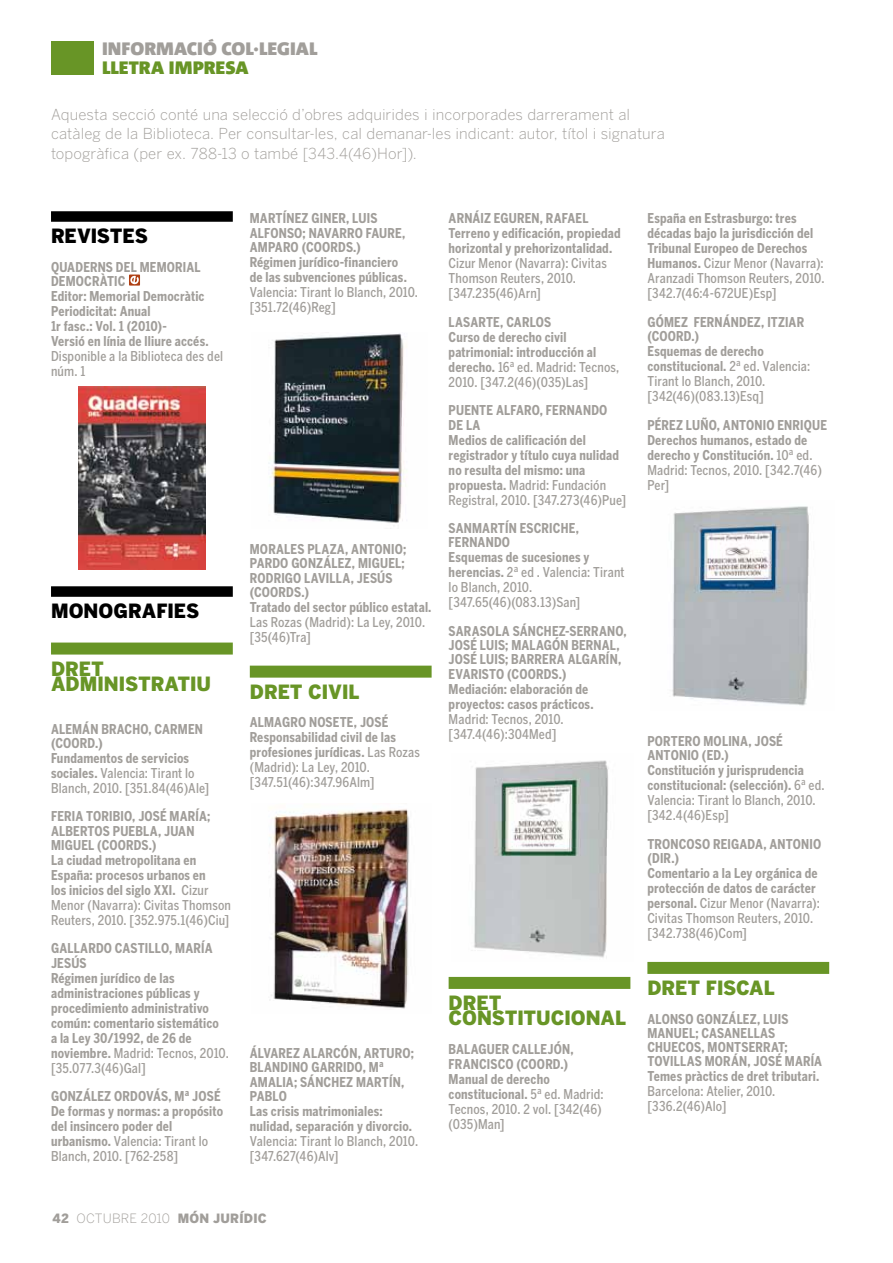
<style>
.page{position:relative;width:893px;height:1263px;background:#fff}
.page>*{position:absolute;margin:0;border:0;box-sizing:border-box;transform-origin:0 0}
.t1{font:900 19.5px/15px "Benton Gothic";color:#689526}
.t2{font:900 19.5px "Benton Gothic";color:#000}
.t3{font:900 18px "Corpid";letter-spacing:.005em;color:#a19e9a}
.t4{font:900 18px "Corpid";color:#689526}
.t5{font:300 15px/19.5px "Benton Gothic";letter-spacing:.005em;color:#a19e9a}
.t6{font:700 condensed 13.5px/14.9px "Benton Gothic";letter-spacing:.01em;color:#a19e9a}
.t7{font:500 condensed 13.5px/15px "Benton Gothic";letter-spacing:.005em;color:#a19e9a}
.t8{font:900 12.75px "Benton Gothic";letter-spacing:.02em;color:#a19e9a}
.s1{font-weight:500}
.s2{font-weight:300}
</style>
<div class="page">
<div style="left:647px;top:962px;width:182px;height:12px;background:#689526"></div>
<div style="left:250px;top:666px;width:182px;height:12px;background:#689526"></div>
<div style="left:51px;top:41px;width:43px;height:33px;background:#689526"></div>
<div style="left:51px;top:211px;width:182px;height:11px;background:#000"></div>
<div style="left:51px;top:586px;width:182px;height:11px;background:#000"></div>
<div style="left:51px;top:642px;width:182px;height:12px;background:#689526"></div>
<img style="left:78px;top:387px;width:128px;height:182px">
<div style="left:449px;top:977px;width:181px;height:12px;background:#689526"></div>
<img style="left:268px;top:333px;width:139px;height:193px">
<img style="left:271px;top:809px;width:139px;height:200px">
<img style="left:474px;top:760px;width:135px;height:198px">
<img style="left:672px;top:506px;width:137px;height:200px">
<svg style="left:129px;top:275px;width:11px;height:11px"></svg>
<svg style="left:130px;top:276px;width:9px;height:8px"></svg>
<h2 class="t3" style="left:102px;top:37px;width:217px">INFORMACIÓ COL·LEGIAL</h2>
<h2 class="t4" style="left:102px;top:56px;width:148px">LLETRA IMPRESA</h2>
<p class="t5" style="left:51px;top:105px;width:615px">Aquesta secció conté una selecció d’obres adquirides i incorporades darrerament al catàleg de la Biblioteca. Per consultar-les, cal demanar-les indicant: autor, títol i signatura topogràfica (per ex. 788-13 o també [343.4(46)Hor]).</p>
<h1 class="t2" style="left:51px;top:224px;width:98px">REVISTES</h1>
<p class="t6" style="left:51px;top:259px;width:159px">QUADERNS DEL MEMORIAL<br>DEMOCRÀTIC<br>Editor: Memorial Democràtic<br>Periodicitat: Anual<br>1r fasc.: Vol. 1 (2010)-<br>Versió en línia de lliure accés.</p>
<p class="t7" style="left:51px;top:348px;width:174px">Disponible a la Biblioteca des del núm. 1</p>
<h1 class="t2" style="left:51px;top:599px;width:150px">MONOGRAFIES</h1>
<h1 class="t1" style="left:51px;top:661px;width:162px">DRET<br>ADMINISTRATIU</h1>
<p class="t6" style="left:51px;top:721px;width:160px">ALEMÁN BRACHO, CARMEN (COORD.)<br>Fundamentos de servicios sociales. <span class="s1">Valencia: Tirant lo<br>Blanch, 2010. [351.84(46)Ale]</span></p>
<p class="t6" style="left:51px;top:809px;width:182px">FERIA TORIBIO, JOSÉ MARÍA;<br>ALBERTOS PUEBLA, JUAN<br>MIGUEL (COORDS.)<br>La ciudad metropolitana en<br>España: procesos urbanos en<br>los inicios del siglo XXI. <span class="s1">Cizur<br>Menor (Navarra): Civitas Thomson<br>Reuters, 2010. [352.975.1(46)Ciu]</span></p>
<p class="t6" style="left:51px;top:941px;width:179px">GALLARDO CASTILLO, MARÍA<br>JESÚS<br>Régimen jurídico de las administraciones públicas y procedimiento administrativo común: comentario sistemático<br>a la Ley 30/1992, de 26 de noviembre. <span class="s1">Madrid: Tecnos, 2010. [35.077.3(46)Gal]</span></p>
<p class="t6" style="left:51px;top:1088px;width:174px">GONZÁLEZ ORDOVÁS, Mª JOSÉ<br>De formas y normas: a propósito del insincero poder del urbanismo. <span class="s1">Valencia: Tirant lo<br>Blanch, 2010. [762-258]</span></p>
<p class="t6" style="left:250px;top:211px;width:159px">MARTÍNEZ GINER, LUIS<br>ALFONSO; NAVARRO FAURE,<br>AMPARO (COORDS.)<br>Régimen jurídico-financiero de las subvenciones públicas.</p>
<p class="t7" style="left:250px;top:284px;width:170px">Valencia: Tirant lo Blanch, 2010. [351.72(46)Reg]</p>
<p class="t6" style="left:250px;top:542px;width:183px;line-height:14.4px">MORALES PLAZA, ANTONIO;<br>PARDO GONZÁLEZ, MIGUEL;<br>RODRIGO LAVILLA, JESÚS (COORDS.)<br>Tratado del sector público estatal.</p>
<p class="t7" style="left:250px;top:614px;width:177px">Las Rozas (Madrid): La Ley, 2010. [35(46)Tra]</p>
<h1 class="t1" style="left:250px;top:684px;width:111px">DRET CIVIL</h1>
<p class="t6" style="left:250px;top:715px;width:172px">ALMAGRO NOSETE, JOSÉ<br>Responsabilidad civil de las profesiones jurídicas. <span class="s1">Las Rozas (Madrid): La Ley, 2010. [347.51(46):347.96Alm]</span></p>
<p class="t6" style="left:449px;top:211px;width:174px">ARNÁIZ EGUREN, RAFAEL<br>Terreno y edificación, propiedad horizontal y prehorizontalidad.</p>
<p class="t7" style="left:449px;top:256px;width:160px">Cizur Menor (Navarra): Civitas<br>Thomson Reuters, 2010. [347.235(46)Arn]</p>
<p class="t6" style="left:449px;top:314px;width:172px">LASARTE, CARLOS<br>Curso de derecho civil patrimonial: introducción al derecho. <span class="s1">16ª ed. Madrid: Tecnos,<br>2010. [347.2(46)(035)Las]</span></p>
<p class="t6" style="left:449px;top:403px;width:179px">PUENTE ALFARO, FERNANDO<br>DE LA<br>Medios de calificación del registrador y título cuya nulidad no resulta del mismo: una propuesta. <span class="s1">Madrid: Fundación<br>Registral, 2010. [347.273(46)Pue]</span></p>
<p class="t6" style="left:449px;top:520px;width:178px">SANMARTÍN ESCRICHE,<br>FERNANDO<br>Esquemas de sucesiones y herencias. <span class="s1">2ª ed . Valencia: Tirant lo Blanch, 2010. [347.65(46)(083.13)San]</span></p>
<p class="t6" style="left:449px;top:623px;width:180px">SARASOLA SÁNCHEZ-SERRANO,<br>JOSÉ LUIS; MALAGÓN BERNAL,<br>JOSÉ LUIS; BARRERA ALGARÍN,<br>EVARISTO (COORDS.)<br>Mediación: elaboración de proyectos: casos prácticos.</p>
<p class="t7" style="left:449px;top:711px;width:117px">Madrid: Tecnos, 2010. [347.4(46):304Med]</p>
<p class="t6" style="left:250px;top:1046px;width:166px">ÁLVAREZ ALARCÓN, ARTURO;<br>BLANDINO GARRIDO, Mª<br>AMALIA; SÁNCHEZ MARTÍN,<br>PABLO<br>Las crisis matrimoniales: nulidad, separación y divorcio.</p>
<p class="t7" style="left:250px;top:1133px;width:170px">Valencia: Tirant lo Blanch, 2010. [347.627(46)Alv]</p>
<h1 class="t1" style="left:449px;top:995px;width:179px">DRET<br>CONSTITUCIONAL</h1>
<p class="t6" style="left:449px;top:1042px;width:157px">BALAGUER CALLEJÓN,<br>FRANCISCO (COORD.)<br>Manual de derecho constitucional. <span class="s1">5ª ed. Madrid:<br>Tecnos, 2010. 2 vol. [342(46) (035)Man]</span></p>
<p class="t8" style="left:53px;top:1210px;width:216px">42 <span class="s2">OCTUBRE 2010</span> MÓN JURÍDIC</p>
<p class="t6" style="left:647px;top:211px;width:179px">España en Estrasburgo: tres décadas bajo la jurisdicción del<br>Tribunal Europeo de Derechos<br>Humanos. <span class="s1">Cizur Menor (Navarra):<br>Aranzadi Thomson Reuters, 2010. [342.7(46:4-672UE)Esp]</span></p>
<p class="t6" style="left:647px;top:314px;width:164px">GÓMEZ FERNÁNDEZ, ITZIAR (COORD.)<br>Esquemas de derecho constitucional. <span class="s1">2ª ed. Valencia:<br>Tirant lo Blanch, 2010. [342(46)(083.13)Esq]</span></p>
<p class="t6" style="left:647px;top:417px;width:181px">PÉREZ LUÑO, ANTONIO ENRIQUE<br>Derechos humanos, estado de derecho y Constitución. <span class="s1">10ª ed.<br>Madrid: Tecnos, 2010. [342.7(46)<br>Per]</span></p>
<p class="t6" style="left:647px;top:733px;width:179px">PORTERO MOLINA, JOSÉ<br>ANTONIO (ED.)<br>Constitución y jurisprudencia constitucional: (selección). <span class="s1">6ª ed.<br>Valencia: Tirant lo Blanch, 2010. [342.4(46)Esp]</span></p>
<p class="t6" style="left:647px;top:836px;width:175px">TRONCOSO REIGADA, ANTONIO (DIR.)<br>Comentario a la Ley orgánica de protección de datos de carácter personal. <span class="s1">Cizur Menor (Navarra):<br>Civitas Thomson Reuters, 2010. [342.738(46)Com]</span></p>
<h1 class="t1" style="left:647px;top:980px;width:129px">DRET FISCAL</h1>
<p class="t6" style="left:647px;top:1011px;width:176px;line-height:14.4px">ALONSO GONZÁLEZ, LUIS<br>MANUEL; CASANELLAS<br>CHUECOS, MONTSERRAT;<br>TOVILLAS MORÁN, JOSÉ MARÍA<br>Temes pràctics de dret tributari.</p>
<p class="t7" style="left:647px;top:1084px;width:129px">Barcelona: Atelier, 2010. [336.2(46)Alo]</p>
</div>
